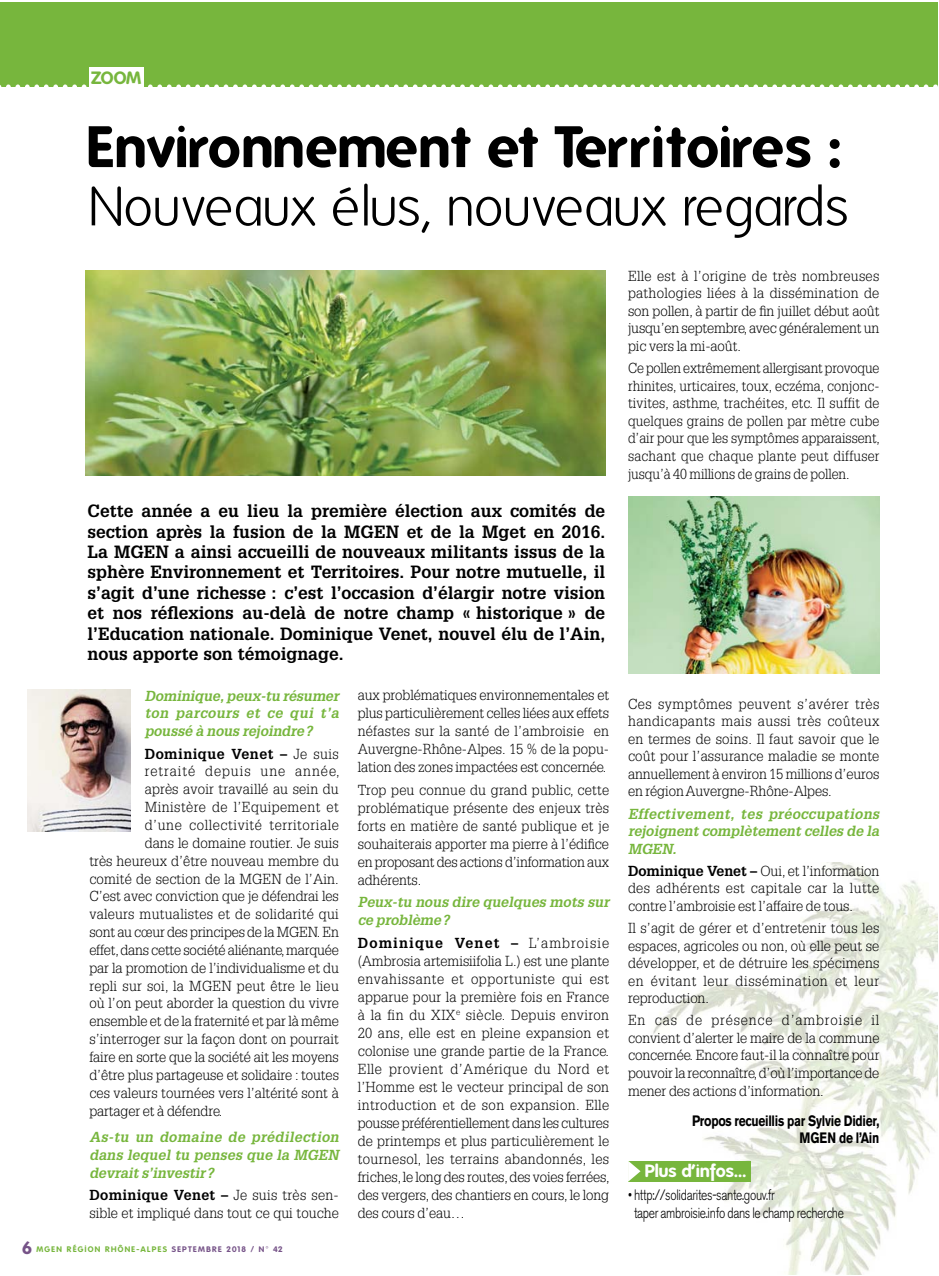
<style>
.page{position:relative;width:939px;height:1276px;background:#fff}
.page>*{position:absolute;margin:0;border:0;box-sizing:border-box;transform-origin:0 0}
.t1{font:700 56.7px "Folks";color:#000}
.t2{font:300 55.12px "Folks";letter-spacing:-.035em;color:#000}
.t3{font:700 17.32px/20.5px "Glypha";color:#000;text-align:justify}
.t4{font:700 17.32px "Folks";color:#fff}
.t5{font:700 17.32px "Folks";color:#77b63d}
.t6{font:300 15.05px/18.4px "Akzidenz Grotesk BE";letter-spacing:-.025em;color:#000;scale:.8 1}
.t7{font:700 15.05px/16.8px "Akzidenz Grotesk BE";letter-spacing:-.02em;color:#000;text-align:right;scale:.8 1}
.t8{font:300 14.17px/17.5px "Glypha";letter-spacing:-.005em;color:#000;text-align:justify}
.t9{font:italic 700 14.17px/17.8px "Glypha";letter-spacing:-.005em;color:#77b63d;text-align:justify}
.t10{font:300 14.17px "Glypha";letter-spacing:.02em;color:#000}
.t11{font:300 14.17px "Glypha";letter-spacing:.04em;color:#000}
.t12{font:300 14.17px "Glypha";letter-spacing:.015em;color:#000}
.t13{font:300 14.17px "Glypha";letter-spacing:.03em;color:#000}
.t14{font:300 14.17px "Glypha";letter-spacing:.07em;color:#000}
.t15{font:700 14.17px "Glypha";letter-spacing:.035em;color:#000}
.t16{font:700 7.88px "Folks";letter-spacing:.15em;color:#77b63d}
.s1{font-weight:300}
.s2{font-weight:700}
.s3{font-size:17.32px;color:#765388}
.s4{color:#765388}
</style>
<div class="page">
<div style="left:0;top:2px;width:938px;height:85px;background:#77b63d"></div>
<svg style="left:0;top:84px;width:938px;height:3px"></svg>
<div style="left:89px;top:67px;width:55px;height:21px;background:#fff"></div>
<img style="left:628px;top:862px;width:310px;height:412px">
<img style="left:86px;top:270px;width:519px;height:205px">
<div style="left:628px;top:1161px;width:123px;height:20px;background:#77b63d"></div>
<svg style="left:628px;top:1160px;width:12px;height:21px"></svg>
<img style="left:27px;top:689px;width:103px;height:142px">
<img style="left:628px;top:496px;width:251px;height:177px">
<p class="t5" style="left:92px;top:67px;width:52px">ZOOM</p>
<h1 class="t1" style="left:88px;top:114px;width:755px">Environnement et Territoires :</h1>
<h2 class="t2" style="left:88px;top:177px;width:763px">Nouveaux élus, nouveaux regards</h2>
<p class="t3" style="left:88px;top:502px;width:519px">Cette année a eu lieu la première élection aux comités de section après la fusion de la MGEN et de la Mget en 2016.<br>La MGEN a ainsi accueilli de nouveaux militants issus de la sphère Environnement et Territoires. Pour notre mutuelle, il s’agit d’une richesse : c’est l’occasion d’élargir notre vision et nos réflexions au-delà de notre champ « historique » de l’Education nationale. Dominique Venet, nouvel élu de l’Ain, nous apporte son témoignage.</p>
<p class="t9" style="left:145px;top:687px;width:196px">Dominique, peux-tu résumer ton parcours et ce qui t’a poussé à nous rejoindre ?</p>
<p class="t15" style="left:145px;top:748px;width:196px">Dominique Venet – <span class="s1">Je suis</span></p>
<p class="t14" style="left:145px;top:766px;width:196px">retraité depuis une année,</p>
<p class="t12" style="left:145px;top:784px;width:196px">après avoir travaillé au sein du</p>
<p class="t13" style="left:145px;top:802px;width:196px">Ministère de l’Equipement et</p>
<p class="t11" style="left:145px;top:819px;width:196px">d’une collectivité territoriale</p>
<p class="t8" style="left:145px;top:835px;width:196px">dans le domaine routier. Je suis</p>
<p class="t8" style="left:89px;top:853px;width:251px">très heureux d’être nouveau membre du</p>
<p class="t8" style="left:89px;top:870px;width:251px">comité de section de la MGEN de l’Ain.</p>
<p class="t8" style="left:89px;top:888px;width:251px">C’est avec conviction que je défendrai les</p>
<p class="t10" style="left:89px;top:909px;width:251px">valeurs mutualistes et de solidarité qui</p>
<p class="t8" style="left:89px;top:924px;width:251px">sont au cœur des principes de la MGEN. En</p>
<p class="t8" style="left:89px;top:942px;width:251px">effet, dans cette société aliénante, marquée</p>
<p class="t8" style="left:89px;top:960px;width:251px">par la promotion de l’individualisme et du</p>
<p class="t10" style="left:89px;top:980px;width:251px">repli sur soi, la MGEN peut être le lieu</p>
<p class="t8" style="left:89px;top:995px;width:251px">où l’on peut aborder la question du vivre</p>
<p class="t8" style="left:89px;top:1013px;width:251px">ensemble et de la fraternité et par là même</p>
<p class="t8" style="left:89px;top:1031px;width:251px">s’interroger sur la façon dont on pourrait</p>
<p class="t8" style="left:89px;top:1049px;width:251px">faire en sorte que la société ait les moyens</p>
<p class="t8" style="left:89px;top:1067px;width:251px">d’être plus partageuse et solidaire : toutes</p>
<p class="t8" style="left:89px;top:1085px;width:251px">ces valeurs tournées vers l’altérité sont à</p>
<p class="t8" style="left:89px;top:1102px;width:135px">partager et à défendre.</p>
<p class="t9" style="left:89px;top:1129px;width:251px">As-tu un domaine de prédilection dans lequel tu penses que la MGEN devrait s’investir ?</p>
<p class="t8" style="left:89px;top:1187px;width:251px"><span class="s2">Dominique Venet –</span> Je suis très sen&shy;sible et impliqué dans tout ce qui touche</p>
<p class="t16" style="left:22px;top:1244px;width:262px"><span class="s3">6</span> MGEN RÉGION RHÔNE-ALPES <span class="s4">SEPTEMBRE 2018 / N° 42</span></p>
<p class="t8" style="left:358px;top:687px;width:253px;line-height:18px">aux problématiques environnementales et plus particulièrement celles liées aux effets néfastes sur la santé de l’ambroisie en Auvergne-Rhône-Alpes. 15 % de la popu&shy;lation des zones impactées est concernée.</p>
<p class="t8" style="left:358px;top:781px;width:253px;line-height:18px">Trop peu connue du grand public, cette problématique présente des enjeux très forts en matière de santé publique et je souhaiterais apporter ma pierre à l’édifice en proposant des actions d’information aux adhérents.</p>
<p class="t9" style="left:358px;top:894px;width:253px">Peux-tu nous dire quelques mots sur ce problème ?</p>
<p class="t8" style="left:358px;top:934px;width:253px;line-height:18px"><span class="s2">Dominique Venet –</span> L’ambroisie (Ambrosia artemisiifolia L.) est une plante envahissante et opportuniste qui est apparue pour la première fois en France à la fin du XIX<sup>e</sup> siècle. Depuis environ 20 ans, elle est en pleine expansion et colonise une grande partie de la France.<br>Elle provient d’Amérique du Nord et l’Homme est le vecteur principal de son introduction et de son expansion. Elle pousse préférentiellement dans les cultures de printemps et plus particulièrement le tournesol, les terrains abandonnés, les friches, le long des routes, des voies ferrées, des vergers, des chantiers en cours, le long des cours d’eau…</p>
<p class="t8" style="left:628px;top:268px;width:253px">Elle est à l’origine de très nombreuses pathologies liées à la dissémination de son pollen, à partir de fin juillet début août jusqu’en septembre, avec généralement un pic vers la mi-août.</p>
<p class="t8" style="left:628px;top:360px;width:253px">Ce pollen extrêmement allergisant provoque rhinites, urticaires, toux, eczéma, conjonc&shy;tivites, asthme, trachéites, etc. Il suffit de quelques grains de pollen par mètre cube d’air pour que les symptômes apparaissent, sachant que chaque plante peut diffuser jusqu’à 40 millions de grains de pollen.</p>
<p class="t8" style="left:628px;top:696px;width:253px">Ces symptômes peuvent s’avérer très handicapants mais aussi très coûteux en termes de soins. Il faut savoir que le coût pour l’assurance maladie se monte annuellement à environ 15 millions d’euros en région Auvergne-Rhône-Alpes.</p>
<p class="t9" style="left:628px;top:805px;width:253px">Effectivement, tes préoccupations rejoignent complètement celles de la MGEN.</p>
<p class="t8" style="left:628px;top:863px;width:253px"><span class="s2">Dominique Venet –</span> Oui, et l’information des adhérents est capitale car la lutte contre l’ambroisie est l’affaire de tous.</p>
<p class="t8" style="left:628px;top:920px;width:253px">Il s’agit de gérer et d’entretenir tous les espaces, agricoles ou non, où elle peut se développer, et de détruire les spécimens en évitant leur dissémination et leur reproduction.</p>
<p class="t8" style="left:628px;top:1012px;width:253px">En cas de présence d’ambroisie il convient d’alerter le maire de la commune concernée. Encore faut-il la connaître pour pouvoir la reconnaître, d’où l’importance de mener des actions d’information.</p>
<p class="t7" style="left:692px;top:1113px;width:235px">Propos recueillis par Sylvie Didier,<br>MGEN de l’Ain</p>
<p class="t4" style="left:645px;top:1160px;width:103px">Plus d’infos…</p>
<p class="t6" style="left:634px;top:1187px;width:264px;text-indent:-6px">• http://solidarites-sante.gouv.fr<br>taper ambroisie.info dans le champ recherche</p>
</div>
